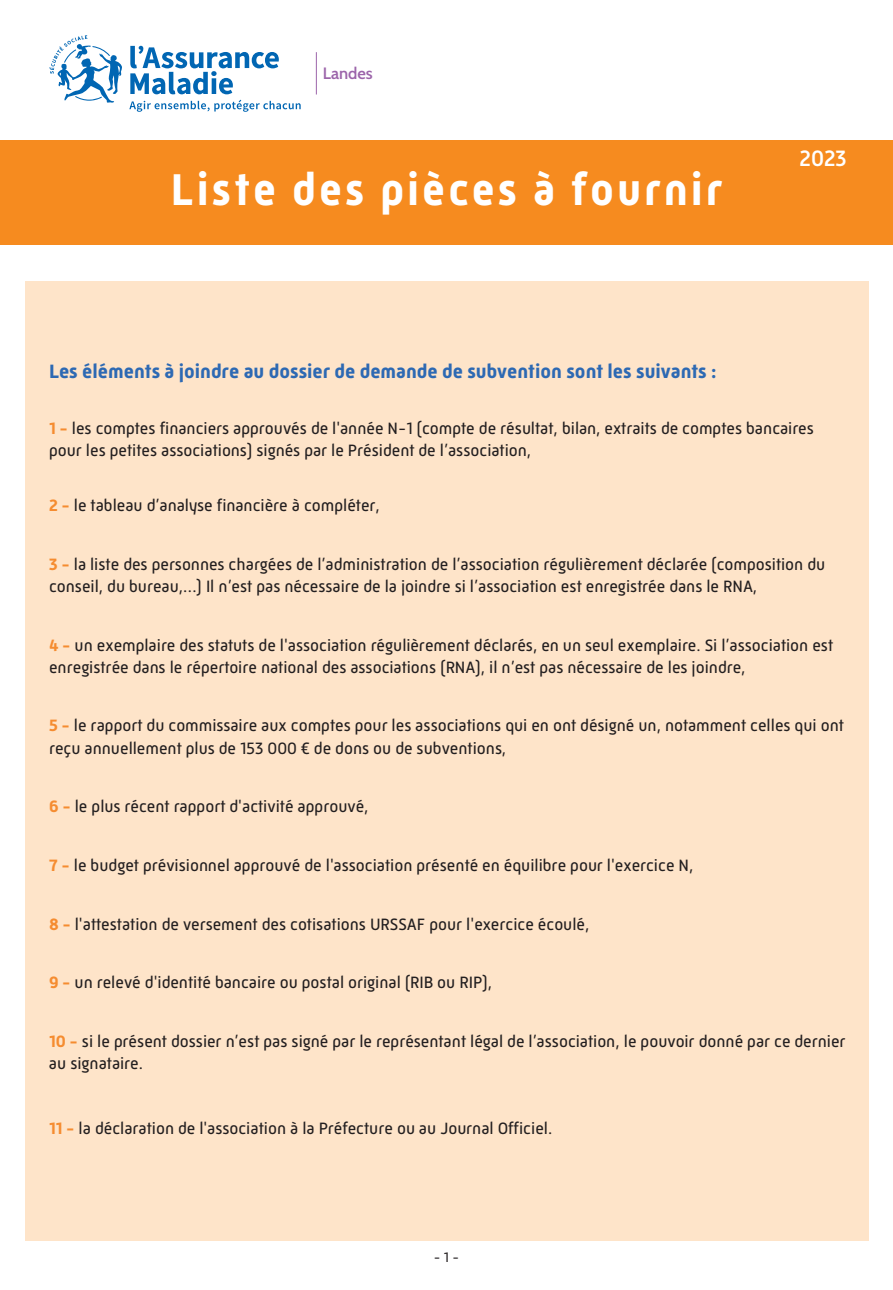
<style>
.page{position:relative;width:893px;height:1290px;background:#fff}
.page>*{position:absolute;margin:0;border:0;box-sizing:border-box;transform-origin:0 0}
.t1{font:700 45.5px "Mic 32 New";letter-spacing:.07em;color:#fff}
.t2{font:500 22.75px "Mic 32 New";color:#fff}
.t3{font:700 19.78px "Mic 32 New";color:#2d69b3}
.t4{font:16.8px/22.2px "Mic 32 New";color:#231f20}
.t5{font:600 16.45px "Cabin";color:#9c65aa}
.t6{font:14px "Mic 32 New";color:#231f20}
.s1{font-weight:700;color:#f58c30}
</style>
<div class="page">
<div style="left:25px;top:281px;width:843px;height:959px;background:#fee4c9"></div>
<div style="left:0;top:141px;width:893px;height:104px;background:#f68b1f"></div>
<svg style="left:130px;top:46px;width:149px;height:48px"></svg>
<svg style="left:129px;top:100px;width:172px;height:12px"></svg>
<svg style="left:49px;top:35px;width:73px;height:68px"></svg>
<hr style="left:316px;top:52px;width:1px;height:43px;background:#9c65aa">
<p class="t5" style="left:323px;top:61px;width:51px">Landes</p>
<h1 class="t1" style="left:171px;top:163px;width:553px">Liste des pièces à fournir</h1>
<h2 class="t2" style="left:799px;top:145px;width:49px">2023</h2>
<p class="t3" style="left:49px;top:360px;width:669px">Les éléments à joindre au dossier de demande de subvention sont les suivants :</p>
<p class="t4" style="left:49px;top:417px;width:766px"><span class="s1">1 -</span> les comptes financiers approuvés de l'année N-1 (compte de résultat, bilan, extraits de comptes bancaires pour les petites associations) signés par le Président de l’association,</p>
<p class="t4" style="left:49px;top:494px;width:332px"><span class="s1">2 -</span> le tableau d’analyse financière à compléter,</p>
<p class="t4" style="left:49px;top:553px;width:778px"><span class="s1">3 -</span> la liste des personnes chargées de l’administration de l’association régulièrement déclarée (composition du conseil, du bureau,…) Il n’est pas nécessaire de la joindre si l’association est enregistrée dans le RNA,</p>
<p class="t4" style="left:49px;top:634px;width:786px"><span class="s1">4 -</span> un exemplaire des statuts de l'association régulièrement déclarés, en un seul exemplaire. Si l’association est enregistrée dans le répertoire national des associations (RNA), il n’est pas nécessaire de les joindre,</p>
<p class="t4" style="left:49px;top:714px;width:796px"><span class="s1">5 -</span> le rapport du commissaire aux comptes pour les associations qui en ont désigné un, notamment celles qui ont reçu annuellement plus de 153 000 € de dons ou de subventions,</p>
<p class="t4" style="left:49px;top:795px;width:321px"><span class="s1">6 -</span> le plus récent rapport d'activité approuvé,</p>
<p class="t4" style="left:49px;top:854px;width:646px"><span class="s1">7 -</span> le budget prévisionnel approuvé de l'association présenté en équilibre pour l'exercice N,</p>
<p class="t4" style="left:49px;top:913px;width:542px"><span class="s1">8 -</span> l'attestation de versement des cotisations URSSAF pour l'exercice écoulé,</p>
<p class="t4" style="left:49px;top:971px;width:445px"><span class="s1">9 -</span> un relevé d'identité bancaire ou postal original (RIB ou RIP),</p>
<p class="t4" style="left:49px;top:1030px;width:798px"><span class="s1">10 -</span> si le présent dossier n’est pas signé par le représentant légal de l’association, le pouvoir donné par ce dernier au signataire.</p>
<p class="t4" style="left:49px;top:1117px;width:505px"><span class="s1">11 -</span> la déclaration de l'association à la Préfecture ou au Journal Officiel.</p>
<p class="t6" style="left:434px;top:1249px;width:27px">- 1 -</p>
</div>
